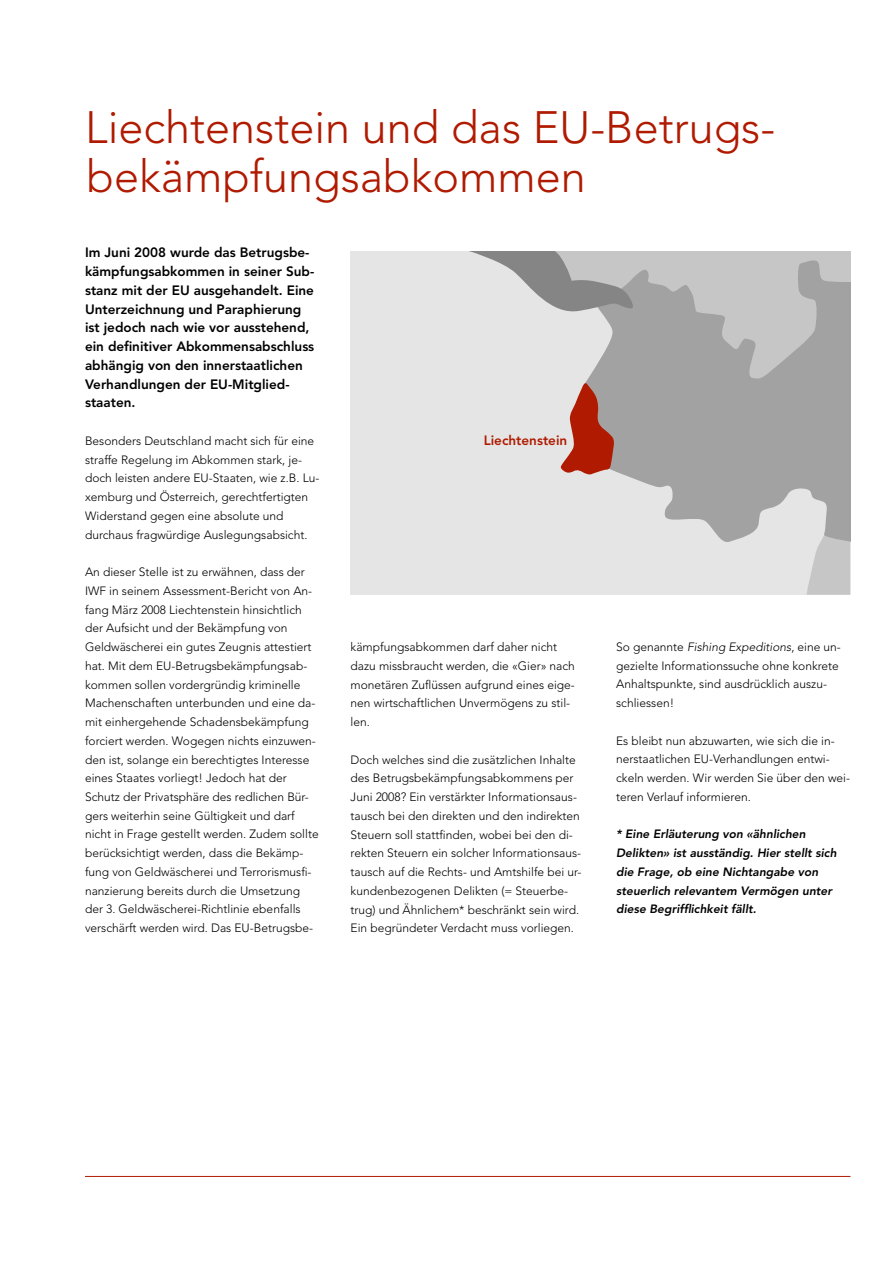
<style>
.page{position:relative;width:893px;height:1263px;background:#fff}
.page>*{position:absolute;margin:0;border:0;box-sizing:border-box;transform-origin:0 0}
.t1{font:300 45px/49.5px "Avenir";color:#b01a00}
.t2{font:800 13.5px/18.8px "Avenir";color:#000}
.t3{font:800 13.5px "Avenir";color:#b01a00}
.t4{font:300 12px/18.8px "Avenir";color:#000}
.t5{font:italic 800 12px/18.8px "Avenir";color:#000}
.s1{font-style:italic}
</style>
<div class="page">
<hr style="left:85px;top:1176px;width:765px;height:1px;background:#b01a00">
<svg style="left:833px;top:561px;width:17px;height:34px"></svg>
<svg style="left:833px;top:379px;width:17px;height:182px;background:#a6a6a6"></svg>
<svg style="left:833px;top:251px;width:17px;height:128px;background:#aaa"></svg>
<svg style="left:351px;top:251px;width:482px;height:344px;background:#cecece"></svg>
<svg style="left:427px;top:251px;width:209px;height:65px;background:#bfbfbf"></svg>
<svg style="left:560px;top:382px;width:55px;height:93px;background:#ba695a"></svg>
<h1 class="t1" style="left:85px;top:102px;width:688px">Liechtenstein und das EU-Betrugs&shy;bekämpfungsabkommen</h1>
<p class="t2" style="left:85px;top:243px;width:231px">Im Juni 2008 wurde das Betrugsbe&shy;kämpfungsabkommen in seiner Sub&shy;stanz mit der EU ausgehandelt. Eine<br>Unterzeichnung und Paraphierung ist jedoch nach wie vor ausstehend, ein definitiver Abkommensabschluss abhängig von den innerstaatlichen<br>Verhandlungen der EU-Mitglied&shy;staaten.</p>
<p class="t4" style="left:85px;top:431px;width:236px">Besonders Deutschland macht sich für eine straffe Regelung im Abkommen stark, je&shy;doch leisten andere EU-Staaten, wie z.B. Lu&shy;xemburg und Österreich, gerechtfertigten Widerstand gegen eine absolute und durchaus fragwürdige Auslegungsabsicht.</p>
<p class="t4" style="left:85px;top:562px;width:235px">An dieser Stelle ist zu erwähnen, dass der IWF in seinem Assessment-Bericht von An&shy;fang März 2008 Liechtenstein hinsichtlich der Aufsicht und der Bekämpfung von Geldwäscherei ein gutes Zeugnis attestiert hat. Mit dem EU-Betrugsbekämpfungsab&shy;kommen sollen vordergründig kriminelle Machenschaften unterbunden und eine da&shy;mit einhergehende Schadensbekämpfung forciert werden. Wogegen nichts einzuwen&shy;den ist, solange ein berechtigtes Interesse eines Staates vorliegt! Jedoch hat der Schutz der Privatsphäre des redlichen Bür&shy;gers weiterhin seine Gültigkeit und darf nicht in Frage gestellt werden. Zudem sollte berücksichtigt werden, dass die Bekämp&shy;fung von Geldwäscherei und Terrorismusfi&shy;nanzierung bereits durch die Umsetzung der 3. Geldwäscherei-Richtlinie ebenfalls verschärft werden wird. Das EU-Betrugsbe-</p>
<p class="t3" style="left:484px;top:432px;width:85px">Liechtenstein</p>
<p class="t4" style="left:351px;top:637px;width:226px">kämpfungsabkommen darf daher nicht dazu missbraucht werden, die «Gier» nach monetären Zuflüssen aufgrund eines eige&shy;nen wirtschaftlichen Unvermögens zu stil&shy;len.</p>
<p class="t4" style="left:351px;top:750px;width:232px">Doch welches sind die zusätzlichen Inhalte des Betrugsbekämpfungsabkommens per Juni 2008? Ein verstärkter Informationsaus&shy;tausch bei den direkten und den indirekten Steuern soll stattfinden, wobei bei den di&shy;rekten Steuern ein solcher Informationsaus&shy;tausch auf die Rechts- und Amtshilfe bei ur&shy;kundenbezogenen Delikten (= Steuerbe&shy;trug) und Ähnlichem* beschränkt sein wird.<br>Ein begründeter Verdacht muss vorliegen.</p>
<p class="t4" style="left:616px;top:637px;width:226px">So genannte <span class="s1">Fishing Expeditions</span>, eine un&shy;gezielte Informationssuche ohne konkrete Anhaltspunkte, sind ausdrücklich auszu&shy;schliessen!</p>
<p class="t4" style="left:616px;top:731px;width:235px">Es bleibt nun abzuwarten, wie sich die in&shy;nerstaatlichen EU-Verhandlungen entwi&shy;ckeln werden. Wir werden Sie über den wei&shy;teren Verlauf informieren.</p>
<p class="t5" style="left:616px;top:825px;width:222px">* Eine Erläuterung von «ähnlichen Delikten» ist ausständig. Hier stellt sich die Frage, ob eine Nichtangabe von steuerlich relevantem Vermögen unter diese Begrifflichkeit fällt.</p>
</div>
